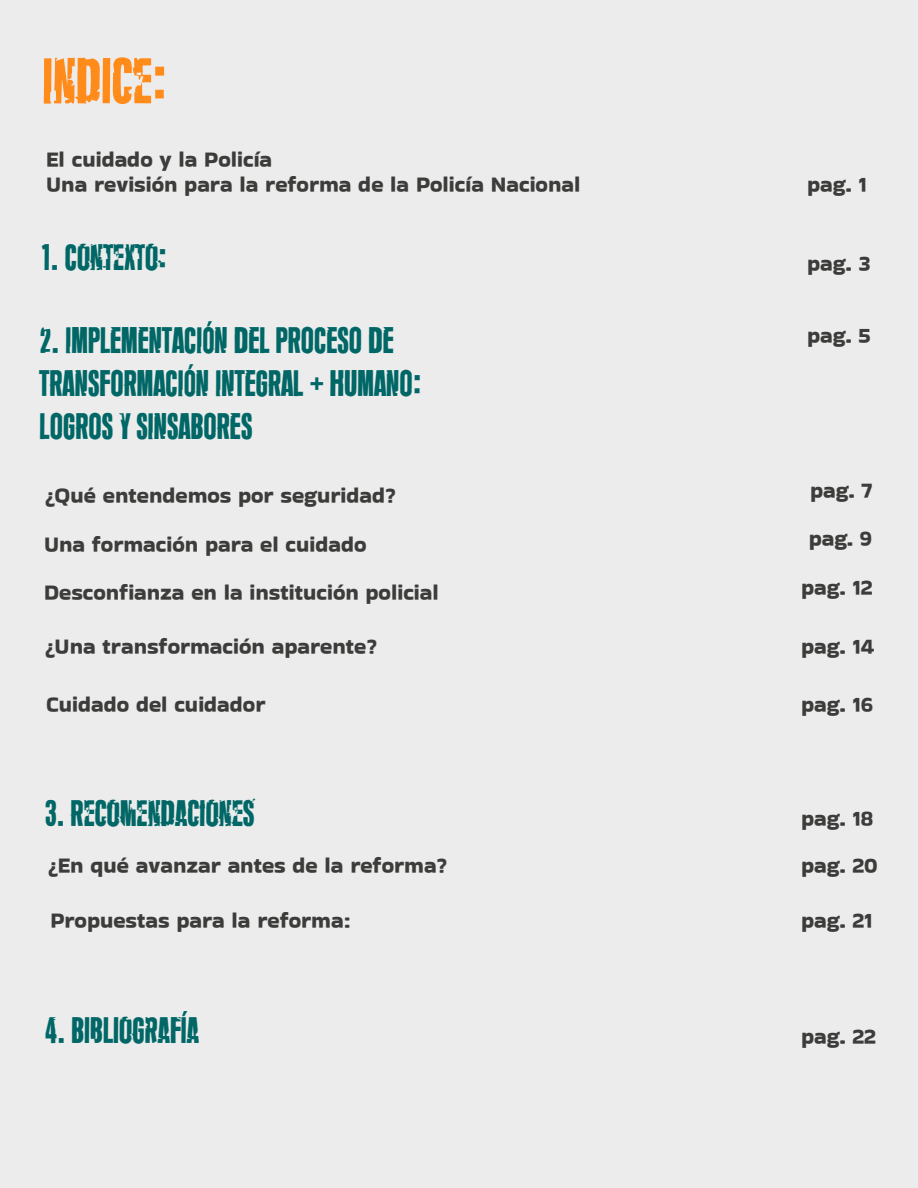
<style>
.page{position:relative;width:918px;height:1188px;background:#ececec}
.page>*{position:absolute;margin:0;border:0;box-sizing:border-box;transform-origin:0 0}
.t1{font:63px "Stay Strrrange";color:#ff8b1a}
.t2{font:36px/43.2px "Stay Strrrange";color:#006766}
.t3{font:22.5px/48.4px "Bakbak One";color:#3c3c3b}
</style>
<div class="page">
<h1 class="t1" style="left:43px;top:46px;width:126px">INDICE:</h1>
<p class="t3" style="left:46px;top:147px;width:536px;line-height:25.2px">El cuidado y la Policía<br>Una revisión para la reforma de la Policía Nacional</p>
<h2 class="t2" style="left:41px;top:236px;width:127px">1. CONTEXTO:</h2>
<h2 class="t2" style="left:40px;top:319px;width:383px">2. IMPLEMENTACIÓN DEL PROCESO DE<br>TRANSFORMACIÓN INTEGRAL + HUMANO:<br>LOGROS Y SINSABORES</h2>
<p class="t3" style="left:45px;top:471px;width:352px">¿Qué entendemos por seguridad?</p>
<p class="t3" style="left:44px;top:520px;width:324px">Una formación para el cuidado</p>
<p class="t3" style="left:44px;top:568px;width:396px">Desconfianza en la institución policial</p>
<p class="t3" style="left:45px;top:622px;width:334px">¿Una transformación aparente?</p>
<p class="t3" style="left:46px;top:680px;width:221px">Cuidado del cuidador</p>
<h2 class="t2" style="left:45px;top:792px;width:211px">3. RECOMENDACIONES</h2>
<p class="t3" style="left:48px;top:841px;width:401px">¿En qué avanzar antes de la reforma?</p>
<p class="t3" style="left:50px;top:896px;width:302px">Propuestas para la reforma:</p>
<h2 class="t2" style="left:45px;top:1009px;width:155px">4. BIBLIOGRAFÍA</h2>
<p class="t3" style="left:807px;top:160px;width:61px">pag. 1</p>
<p class="t3" style="left:807px;top:239px;width:65px">pag. 3</p>
<p class="t3" style="left:807px;top:311px;width:65px">pag. 5</p>
<p class="t3" style="left:801px;top:466px;width:73px;text-align:center">pag. 7 pag. 9 pag. 12</p>
<p class="t3" style="left:801px;top:622px;width:75px">pag. 14</p>
<p class="t3" style="left:801px;top:680px;width:73px">pag. 16</p>
<p class="t3" style="left:801px;top:794px;width:78px;line-height:47.1px">pag. 18 pag. 20</p>
<p class="t3" style="left:801px;top:896px;width:73px">pag. 21</p>
<p class="t3" style="left:801px;top:1012px;width:76px">pag. 22</p>
</div>
